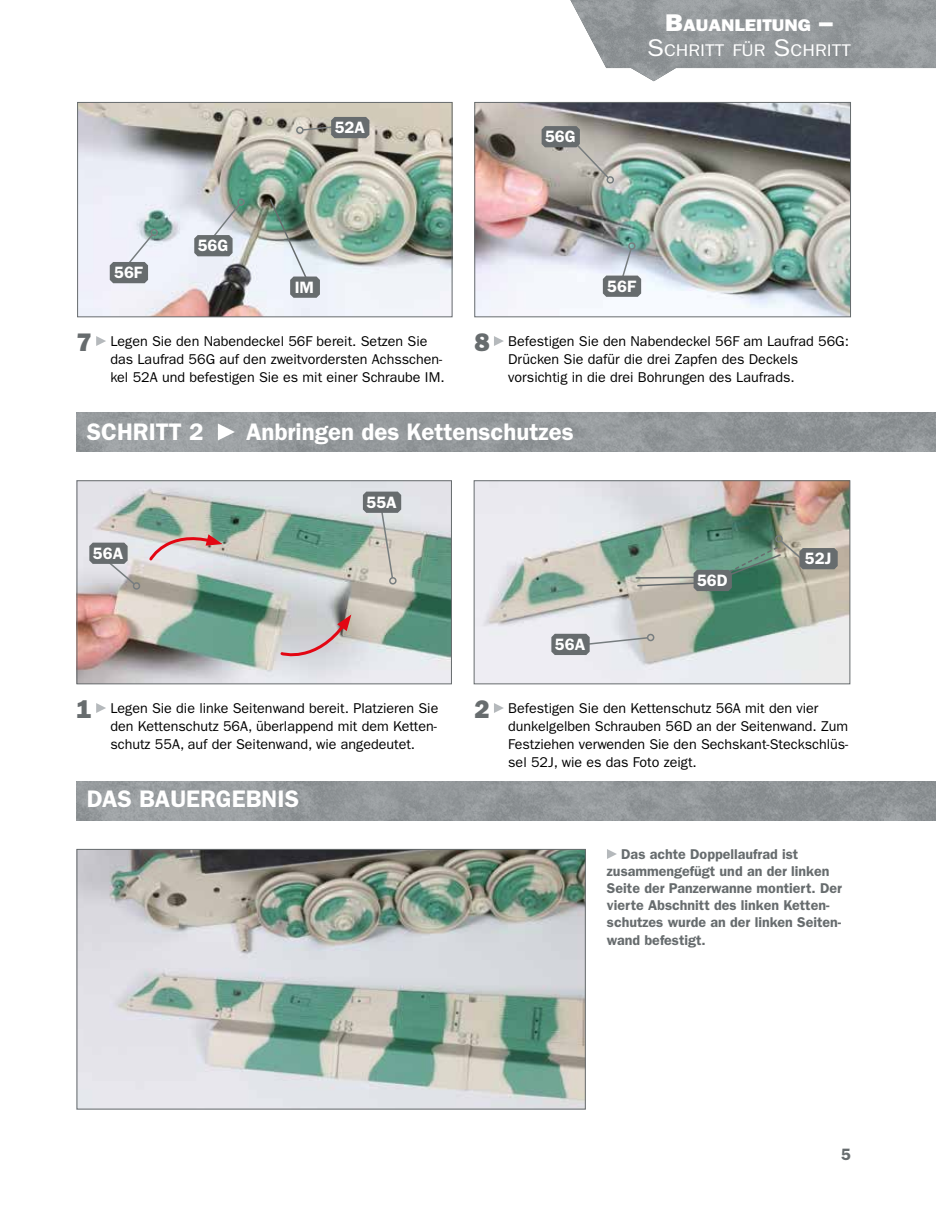
<style>
.page{position:relative;width:936px;height:1212px;background:#fff}
.page>*{position:absolute;margin:0;border:0;box-sizing:border-box;transform-origin:0 0}
.t1{font:600 24px "ITC Franklin Gothic Std";color:#fff}
.t2{font:16.95px "ITC Franklin Gothic Std";color:#fff;scale:1.12 1}
.t3{font:16.95px "ITC Franklin Gothic Std Hvy";color:#fff;scale:1.12 1}
.t4{font:600 16.5px "ITC Franklin Gothic Std";color:#fff}
.t5{font:600 16.5px "ITC Franklin Gothic Std";color:#676c6e}
.t6{font:14.25px/18px "ITC Franklin Gothic Std";color:#000}
.t7{font:600 14.25px/17.1px "ITC Franklin Gothic Std";color:#676c6e}
.s1{font-size:24.3px}
.s2{font-family:"ITC Franklin Gothic Std Hvy";font-size:25.5px;color:#676c6e}
</style>
<div class="page">
<img style="left:570px;top:0;width:365px;height:81px">
<img style="left:77px;top:781px;width:858px;height:39px">
<img style="left:79px;top:851px;width:504px;height:256px">
<div style="left:77px;top:849px;width:508px;height:260px;border:1px solid #676c6e"></div>
<svg style="left:607px;top:849px;width:10px;height:10px"></svg>
<img style="left:79px;top:482px;width:371px;height:200px">
<div style="left:77px;top:480px;width:375px;height:204px;border:1px solid #676c6e"></div>
<img style="left:475px;top:482px;width:373px;height:200px">
<div style="left:473px;top:480px;width:377px;height:204px;border:1px solid #676c6e"></div>
<svg style="left:96px;top:703px;width:10px;height:10px"></svg>
<svg style="left:494px;top:703px;width:10px;height:10px"></svg>
<div style="left:389px;top:577px;width:8px;height:8px;border:2px solid #777d7f;border-radius:50%"></div>
<svg style="left:363px;top:492px;width:38px;height:87px;background:#b4b5ae"></svg>
<svg style="left:89px;top:543px;width:53px;height:47px;background:#afafb1"></svg>
<div style="left:646px;top:634px;width:8px;height:7px;border:2px solid #777d7f;border-radius:50%"></div>
<svg style="left:551px;top:634px;width:98px;height:21px;background:#adafb2"></svg>
<img style="left:77px;top:412px;width:858px;height:39px">
<svg style="left:218px;top:423px;width:17px;height:17px"></svg>
<img style="left:79px;top:104px;width:371px;height:211px">
<div style="left:77px;top:102px;width:375px;height:215px;border:1px solid #676c6e"></div>
<img style="left:476px;top:104px;width:372px;height:211px">
<div style="left:474px;top:102px;width:376px;height:215px;border:1px solid #676c6e"></div>
<svg style="left:96px;top:336px;width:10px;height:10px"></svg>
<svg style="left:494px;top:336px;width:10px;height:10px"></svg>
<svg style="left:194px;top:197px;width:51px;height:59px;background:#afb6b8"></svg>
<svg style="left:110px;top:227px;width:49px;height:56px"></svg>
<svg style="left:279px;top:614px;width:72px;height:50px;background:#cdbbbe"></svg>
<svg style="left:541px;top:126px;width:74px;height:58px;background:#a7a49f"></svg>
<svg style="left:603px;top:241px;width:38px;height:56px;background:#9ca4ab"></svg>
<div style="left:296px;top:126px;width:8px;height:8px;border:2px solid #777d7f;border-radius:50%"></div>
<svg style="left:301px;top:117px;width:68px;height:21px"></svg>
<svg style="left:268px;top:197px;width:52px;height:101px"></svg>
<svg style="left:148px;top:530px;width:74px;height:32px;background:#cfbab8"></svg>
<svg style="left:634px;top:534px;width:203px;height:57px;background:#889d8e"></svg>
<p class="t4" style="left:114px;top:263px;width:30px">56F</p>
<p class="t4" style="left:198px;top:236px;width:32px">56G</p>
<p class="t4" style="left:335px;top:118px;width:32px">52A</p>
<p class="t4" style="left:294px;top:277px;width:21px">IM</p>
<p class="t4" style="left:545px;top:127px;width:32px">56G</p>
<p class="t3" style="left:665px;top:15px;width:151px"><span class="s1">B</span>AUANLEITUNG <span class="s1">–</span></p>
<p class="t2" style="left:647px;top:41px;width:183px"><span class="s1">S</span>CHRITT FÜR <span class="s1">S</span>CHRITT</p>
<p class="t4" style="left:607px;top:276px;width:30px">56F</p>
<p class="t6" style="left:110px;top:332px;width:336px;text-indent:-34px"><span class="s2">7</span> Legen Sie den Nabendeckel 56F bereit. Setzen Sie das Laufrad 56G auf den zweitvordersten Achsschen&shy;kel 52A und befestigen Sie es mit einer Schraube IM.</p>
<p class="t6" style="left:508px;top:332px;width:342px;text-indent:-34px"><span class="s2">8</span> Befestigen Sie den Nabendeckel 56F am Laufrad 56G:<br>Drücken Sie dafür die drei Zapfen des Deckels vorsichtig in die drei Bohrungen des Laufrads.</p>
<h1 class="t1" style="left:87px;top:418px;width:118px">SCHRITT 2</h1>
<h1 class="t1" style="left:246px;top:418px;width:329px">Anbringen des Kettenschutzes</h1>
<p class="t4" style="left:93px;top:543px;width:32px">56A</p>
<p class="t4" style="left:366px;top:492px;width:32px">55A</p>
<p class="t4" style="left:555px;top:635px;width:32px">56A</p>
<p class="t4" style="left:697px;top:571px;width:32px">56D</p>
<p class="t4" style="left:804px;top:549px;width:28px">52J</p>
<p class="t6" style="left:110px;top:699px;width:329px;text-align:justify;text-indent:-34px"><span class="s2">1</span> Legen Sie die linke Seitenwand bereit. Platzieren Sie den Kettenschutz 56A, überlappend mit dem Ketten&shy;schutz 55A, auf der Seitenwand, wie angedeutet.</p>
<p class="t6" style="left:508px;top:699px;width:342px;text-indent:-34px"><span class="s2">2</span> Befestigen Sie den Kettenschutz 56A mit den vier dunkelgelben Schrauben 56D an der Seitenwand. Zum Festziehen verwenden Sie den Sechskant-Steckschlüs&shy;sel 52J, wie es das Foto zeigt.</p>
<h1 class="t1" style="left:87px;top:785px;width:214px">DAS BAUERGEBNIS</h1>
<p class="t7" style="left:607px;top:845px;width:236px;text-indent:14px">Das achte Doppellaufrad ist zusammengefügt und an der linken<br>Seite der Panzerwanne montiert. Der vierte Abschnitt des linken Ketten&shy;schutzes wurde an der linken Seiten&shy;wand befestigt.</p>
<p class="t5" style="left:840px;top:1144px;width:11px">5</p>
</div>
